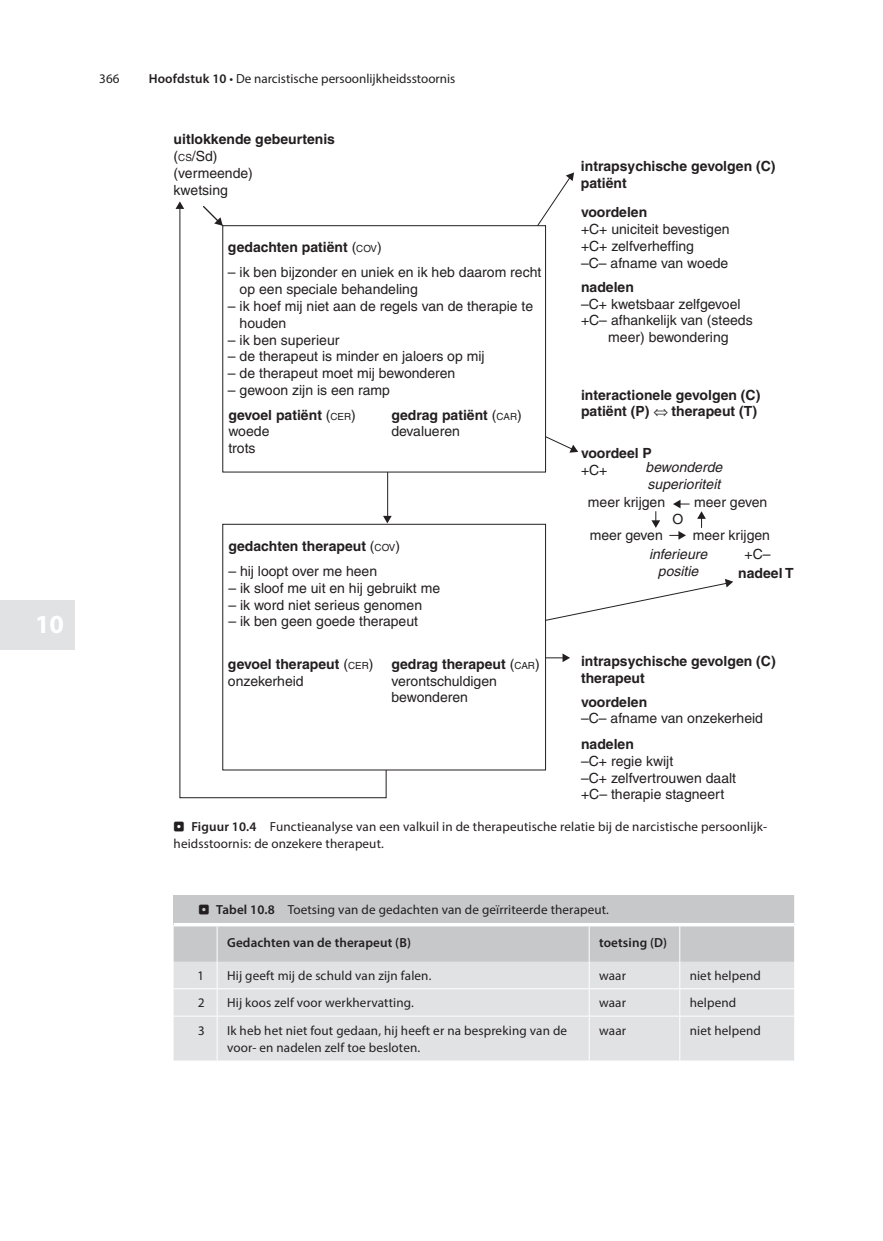
<style>
.page{position:relative;width:883px;height:1241px;background:#fff}
.page>*{position:absolute;margin:0;border:0;box-sizing:border-box;transform-origin:0 0}
.t1{font:700 26.25px "Myriad Pro";color:#fff}
.t2{font:14px/16.8px "Helvetica";color:#231f20}
.t3{font:700 14px/16.8px "Helvetica";color:#231f20}
.t4{font:italic 14px/16.8px "Helvetica";color:#231f20}
.t5{font:13.12px/17.5px "Myriad Pro";letter-spacing:.01em;color:#231f20}
.t6{font:600 13.12px "Myriad Pro";letter-spacing:.01em;color:#231f20}
.s1{font-weight:600}
.s2{font-weight:700}
.s3{font-size:9.8px}
.s4{font-weight:400}
.s5{font-weight:400;font-size:9.8px}
.s6{font-family:"Blik Buttons"}
</style>
<div class="page">
<div style="left:0;top:600px;width:74px;height:50px;background:#e1e2e4"></div>
<div style="left:174px;top:894px;width:621px;height:30px;background:#c7c8ca"></div>
<div style="left:174px;top:1016px;width:620px;height:44px;background:#e1e2e4"></div>
<hr style="left:794px;top:894px;width:1px;height:30px;background:#fff">
<svg style="left:174px;top:924px;width:621px;height:91px;background:#d7d8da"></svg>
<hr style="left:217px;top:1016px;width:1px;height:44px;background:#fff">
<hr style="left:589px;top:1016px;width:1px;height:44px;background:#fff">
<hr style="left:679px;top:1016px;width:1px;height:44px;background:#fff">
<svg style="left:174px;top:923px;width:620px;height:3px"></svg>
<svg style="left:179px;top:209px;width:208px;height:589px"></svg>
<svg style="left:176px;top:201px;width:8px;height:8px"></svg>
<svg style="left:536px;top:172px;width:38px;height:55px"></svg>
<svg style="left:545px;top:435px;width:33px;height:17px"></svg>
<hr style="left:387px;top:472px;width:1px;height:45px;background:#231f20">
<svg style="left:383px;top:516px;width:9px;height:7px"></svg>
<svg style="left:546px;top:653px;width:24px;height:9px"></svg>
<svg style="left:651px;top:511px;width:9px;height:17px"></svg>
<svg style="left:669px;top:531px;width:17px;height:8px"></svg>
<svg style="left:697px;top:511px;width:9px;height:17px"></svg>
<svg style="left:673px;top:499px;width:17px;height:9px"></svg>
<svg style="left:545px;top:578px;width:188px;height:43px"></svg>
<svg style="left:202px;top:206px;width:21px;height:20px"></svg>
<h1 class="t1" style="left:35px;top:613px;width:31px">10</h1>
<p class="t5" style="left:99px;top:71px;width:22px">366</p>
<p class="t5" style="left:149px;top:71px;width:308px"><span class="s1">Hoofdstuk 10</span> • De narcistische persoonlijkheidsstoornis</p>
<p class="t2" style="left:174px;top:132px;width:163px"><span class="s2">uitlokkende gebeurtenis </span>(<span class="s3">CS</span>/Sd)<br>(vermeende)<br>kwetsing</p>
<p class="t3" style="left:228px;top:240px;width:155px">gedachten patiënt <span class="s4">(</span><span class="s5">COV</span><span class="s4">)</span></p>
<p class="t2" style="left:240px;top:265px;width:303px;text-indent:-12px">– ik ben bijzonder en uniek en ik heb daarom recht op een speciale behandeling</p>
<p class="t2" style="left:240px;top:299px;width:295px;text-indent:-12px">– ik hoef mij niet aan de regels van de therapie te houden</p>
<p class="t2" style="left:228px;top:332px;width:113px">– ik ben superieur</p>
<p class="t2" style="left:228px;top:349px;width:258px">– de therapeut is minder en jaloers op mij</p>
<p class="t2" style="left:228px;top:366px;width:229px">– de therapeut moet mij bewonderen</p>
<p class="t2" style="left:228px;top:383px;width:164px">– gewoon zijn is een ramp</p>
<p class="t3" style="left:228px;top:407px;width:129px">gevoel patiënt <span class="s4">(</span><span class="s5">CER</span><span class="s4">) woede<br>trots</span></p>
<p class="t3" style="left:391px;top:407px;width:132px">gedrag patiënt <span class="s4">(</span><span class="s5">CAR</span><span class="s4">) devalueren</span></p>
<p class="t3" style="left:228px;top:538px;width:173px">gedachten therapeut <span class="s4">(</span><span class="s5">COV</span><span class="s4">)</span></p>
<p class="t2" style="left:228px;top:564px;width:150px">– hij loopt over me heen</p>
<p class="t2" style="left:228px;top:580px;width:213px">– ik sloof me uit en hij gebruikt me</p>
<p class="t2" style="left:228px;top:597px;width:195px">– ik word niet serieus genomen</p>
<p class="t2" style="left:228px;top:614px;width:191px">– ik ben geen goede therapeut</p>
<p class="t3" style="left:228px;top:656px;width:147px">gevoel therapeut <span class="s4">(</span><span class="s5">CER</span><span class="s4">) onzekerheid</span></p>
<p class="t2" style="left:391px;top:656px;width:150px"><span class="s2">gedrag therapeut</span> (<span class="s3">CAR</span>) verontschuldigen bewonderen</p>
<p class="t3" style="left:581px;top:159px;width:196px">intrapsychische gevolgen (C) patiënt</p>
<p class="t3" style="left:581px;top:205px;width:68px">voordelen</p>
<p class="t2" style="left:581px;top:222px;width:150px">+C+ uniciteit bevestigen +C+ zelfverheffing<br>–C– afname van woede</p>
<p class="t3" style="left:581px;top:280px;width:54px">nadelen</p>
<p class="t2" style="left:581px;top:296px;width:161px">–C+ kwetsbaar zelfgevoel</p>
<p class="t2" style="left:581px;top:313px;width:173px">+C– afhankelijk van (steeds</p>
<p class="t2" style="left:608px;top:330px;width:122px">meer) bewondering</p>
<p class="t3" style="left:581px;top:387px;width:181px">interactionele gevolgen (C) patiënt (P) ⇔ therapeut (T)</p>
<p class="t3" style="left:581px;top:445px;width:72px">voordeel P</p>
<p class="t2" style="left:581px;top:463px;width:28px">+C+</p>
<p class="t4" style="left:646px;top:459px;width:78px">bewonderde superioriteit</p>
<p class="t2" style="left:588px;top:494px;width:79px">meer krijgen</p>
<p class="t2" style="left:590px;top:527px;width:75px">meer geven</p>
<p class="t2" style="left:693px;top:526px;width:79px;line-height:19.6px;text-align:right">meer krijgen +C–</p>
<p class="t2" style="left:694px;top:494px;width:75px">meer geven</p>
<p class="t2" style="left:673px;top:512px;width:12px">O</p>
<p class="t4" style="left:649px;top:547px;width:60px;text-align:center">inferieure positie</p>
<p class="t3" style="left:738px;top:566px;width:57px">nadeel T</p>
<p class="t3" style="left:581px;top:653px;width:196px">intrapsychische gevolgen (C) therapeut</p>
<p class="t3" style="left:581px;top:694px;width:68px">voordelen</p>
<p class="t2" style="left:581px;top:711px;width:184px">–C– afname van onzekerheid</p>
<p class="t3" style="left:581px;top:736px;width:54px">nadelen</p>
<p class="t2" style="left:581px;top:753px;width:157px">–C+ regie kwijt<br>–C+ zelfvertrouwen daalt +C– therapie stagneert</p>
<p class="t5" style="left:174px;top:818px;width:595px"><span class="s6">.</span> <span class="s1">Figuur 10.4</span> Functieanalyse van een valkuil in de therapeutische relatie bij de narcistische persoonlijk&shy;heidsstoornis: de onzekere therapeut.</p>
<p class="t5" style="left:198px;top:901px;width:412px"><span class="s6">.</span> <span class="s1">Tabel 10.8</span> Toetsing van de gedachten van de geïrriteerde therapeut.</p>
<p class="t6" style="left:227px;top:937px;width:185px">Gedachten van de therapeut (B)</p>
<p class="t6" style="left:599px;top:937px;width:70px">toetsing (D)</p>
<p class="t5" style="left:198px;top:967px;width:6px">1</p>
<p class="t5" style="left:227px;top:967px;width:206px">Hij geeft mij de schuld van zijn falen.</p>
<p class="t5" style="left:599px;top:967px;width:28px">waar</p>
<p class="t5" style="left:690px;top:967px;width:73px">niet helpend</p>
<p class="t5" style="left:198px;top:995px;width:7px">2</p>
<p class="t5" style="left:227px;top:995px;width:188px">Hij koos zelf voor werkhervatting.</p>
<p class="t5" style="left:599px;top:995px;width:28px">waar</p>
<p class="t5" style="left:690px;top:995px;width:48px">helpend</p>
<p class="t5" style="left:198px;top:1022px;width:7px">3</p>
<p class="t5" style="left:227px;top:1022px;width:342px">Ik heb het niet fout gedaan, hij heeft er na bespreking van de voor- en nadelen zelf toe besloten.</p>
<p class="t5" style="left:599px;top:1022px;width:28px">waar</p>
<p class="t5" style="left:690px;top:1022px;width:73px">niet helpend</p>
</div>
